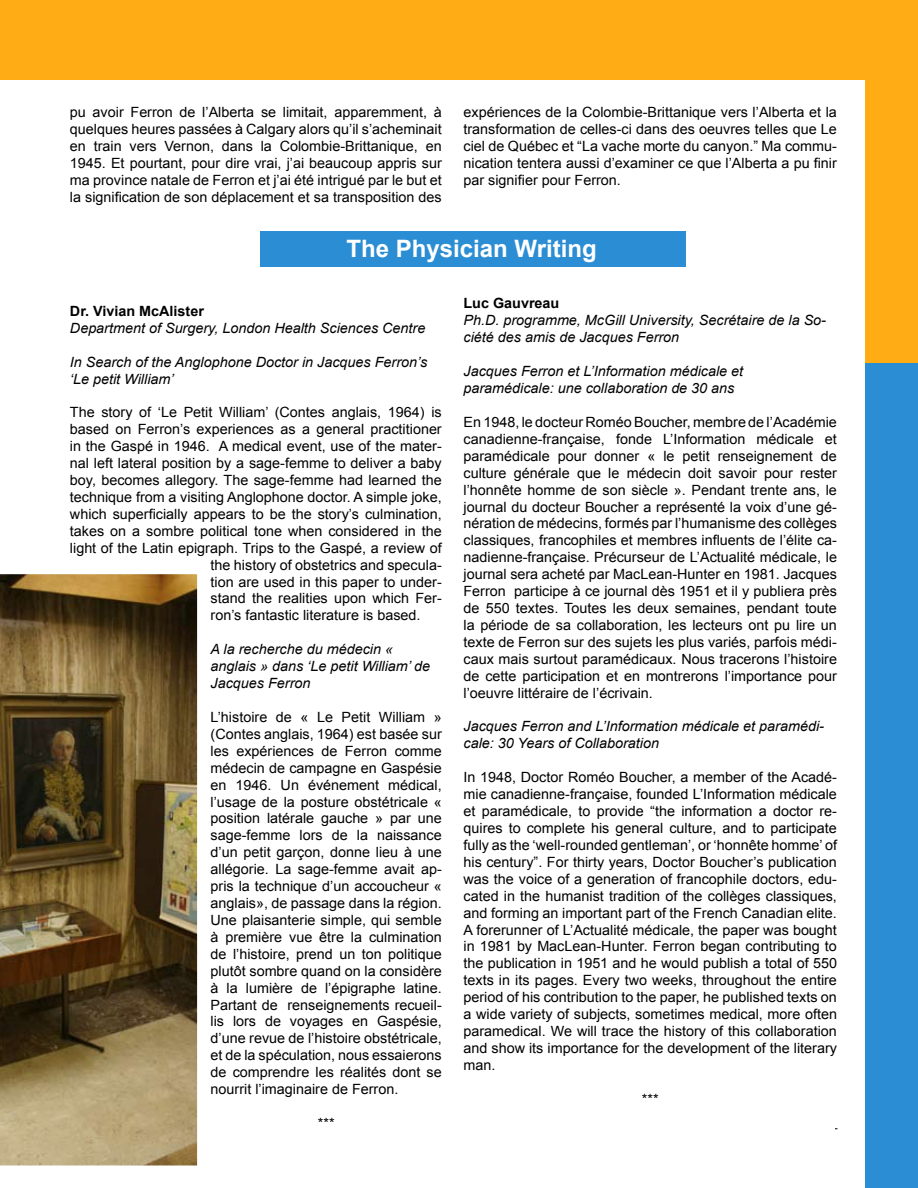
<style>
.page{position:relative;width:918px;height:1188px;background:#fff}
.page>*{position:absolute;margin:0;border:0;box-sizing:border-box;transform-origin:0 0}
.t1{font:700 24px "Arial";color:#fff}
.t2{font:14.1px/17px "Arial";color:#000;text-align:justify}
.t3{font:italic 14.1px/17px "Arial";color:#000}
.t4{font:700 14.1px "Arial";color:#000}
</style>
<div class="page">
<hr style="left:107px;top:1128px;width:730px;height:1px;background:#000">
<div style="left:0;top:80px;width:834px;height:1106px;background:#fff"></div>
<div style="left:865px;top:0;width:53px;height:1187px;background:#ffac15"></div>
<div style="left:865px;top:363px;width:53px;height:825px;background:#2b8dd3"></div>
<div style="left:260px;top:231px;width:425px;height:35px;background:#2b8dd3"></div>
<div style="left:0;top:0;width:917px;height:79px;background:#ffac15"></div>
<img style="left:0;top:574px;width:197px;height:591px">
<p class="t2" style="left:70px;top:103px;width:373px">pu avoir Ferron de l’Alberta se limitait, apparemment, à quelques heures passées à Calgary alors qu’il s’acheminait en train vers Vernon, dans la Colombie-Brittanique, en 1945. Et pourtant, pour dire vrai, j’ai beaucoup appris sur ma province natale de Ferron et j’ai été intrigué par le but et la signification de son déplacement et sa transposition des</p>
<p class="t2" style="left:464px;top:104px;width:375px">expériences de la Colombie-Brittanique vers l’Alberta et la transformation de celles-ci dans des oeuvres telles que Le ciel de Québec et “La vache morte du canyon.” Ma commu&shy;nication tentera aussi d’examiner ce que l’Alberta a pu finir par signifier pour Ferron.</p>
<h1 class="t1" style="left:346px;top:235px;width:252px">The Physician Writing</h1>
<p class="t4" style="left:70px;top:303px;width:136px">Dr. Vivian McAlister</p>
<p class="t3" style="left:70px;top:319px;width:357px">Department of Surgery, London Health Sciences Centre</p>
<p class="t3" style="left:70px;top:353px;width:359px">In Search of the Anglophone Doctor in Jacques Ferron’s ‘Le petit William’</p>
<p class="t2" style="left:70px;top:404px;width:373px">The story of ‘Le Petit William’ (Contes anglais, 1964) is</p>
<p class="t2" style="left:70px;top:421px;width:373px">based on Ferron’s experiences as a general practitioner</p>
<p class="t2" style="left:70px;top:438px;width:373px">in the Gaspé in 1946. A medical event, use of the mater-</p>
<p class="t2" style="left:70px;top:455px;width:373px">nal left lateral position by a sage-femme to deliver a baby</p>
<p class="t2" style="left:70px;top:472px;width:373px">boy, becomes allegory. The sage-femme had learned the</p>
<p class="t2" style="left:70px;top:489px;width:373px">technique from a visiting Anglophone doctor. A simple joke,</p>
<p class="t2" style="left:70px;top:505px;width:373px">which superficially appears to be the story’s culmination,</p>
<p class="t2" style="left:70px;top:522px;width:373px">takes on a sombre political tone when considered in the</p>
<p class="t2" style="left:70px;top:539px;width:373px">light of the Latin epigraph. Trips to the Gaspé, a review of</p>
<p class="t2" style="left:211px;top:556px;width:233px">the history of obstetrics and specula-</p>
<p class="t2" style="left:211px;top:573px;width:233px">tion are used in this paper to under-</p>
<p class="t2" style="left:211px;top:590px;width:233px">stand the realities upon which Fer-</p>
<p class="t2" style="left:211px;top:607px;width:211px">ron’s fantastic literature is based.</p>
<p class="t3" style="left:211px;top:641px;width:221px">A la recherche du médecin « anglais » dans ‘Le petit William’ de<br>Jacques Ferron</p>
<p class="t2" style="left:211px;top:709px;width:233px">L’histoire de « Le Petit William » (Contes anglais, 1964) est basée sur les expériences de Ferron comme médecin de campagne en Gaspésie en 1946. Un événement médical, l’usage de la posture obstétricale « position latérale gauche » par une sage-femme lors de la naissance d’un petit garçon, donne lieu à une allégorie. La sage-femme avait ap&shy;pris la technique d’un accoucheur « anglais», de passage dans la région.<br>Une plaisanterie simple, qui semble à première vue être la culmination de l’histoire, prend un ton politique plutôt sombre quand on la considère à la lumière de l’épigraphe latine.<br>Partant de renseignements recueil&shy;lis lors de voyages en Gaspésie, d’une revue de l’histoire obstétricale, et de la spéculation, nous essaierons de comprendre les réalités dont se nourrit l’imaginaire de Ferron.</p>
<p class="t2" style="left:318px;top:1115px;width:18px">***</p>
<p class="t4" style="left:464px;top:296px;width:97px">Luc Gauvreau</p>
<p class="t3" style="left:464px;top:312px;width:364px">Ph.D. programme, McGill University, Secrétaire de la So&shy;ciété des amis de Jacques Ferron</p>
<p class="t3" style="left:464px;top:363px;width:281px">Jacques Ferron et L’Information médicale et paramédicale: une collaboration de 30 ans</p>
<p class="t2" style="left:464px;top:414px;width:375px">En 1948, le docteur Roméo Boucher, membre de l’Académie canadienne-française, fonde L’Information médicale et paramédicale pour donner « le petit renseignement de culture générale que le médecin doit savoir pour rester l’honnête homme de son siècle ». Pendant trente ans, le journal du docteur Boucher a représenté la voix d’une gé&shy;nération de médecins, formés par l’humanisme des collèges classiques, francophiles et membres influents de l’élite ca&shy;nadienne-française. Précurseur de L’Actualité médicale, le journal sera acheté par MacLean-Hunter en 1981. Jacques Ferron participe à ce journal dès 1951 et il y publiera près de 550 textes. Toutes les deux semaines, pendant toute la période de sa collaboration, les lecteurs ont pu lire un texte de Ferron sur des sujets les plus variés, parfois médi&shy;caux mais surtout paramédicaux. Nous tracerons l’histoire de cette participation et en montrerons l’importance pour l’oeuvre littéraire de l’écrivain.</p>
<p class="t3" style="left:464px;top:718px;width:362px">Jacques Ferron and L’Information médicale et paramédi&shy;cale: 30 Years of Collaboration</p>
<p class="t2" style="left:464px;top:769px;width:375px">In 1948, Doctor Roméo Boucher, a member of the Acadé&shy;mie canadienne-française, founded L’Information médicale et paramédicale, to provide “the information a doctor re&shy;quires to complete his general culture, and to participate fully as the ‘well-rounded gentleman’, or ‘honnête homme’ of his century”. For thirty years, Doctor Boucher’s publication was the voice of a generation of francophile doctors, edu&shy;cated in the humanist tradition of the collèges classiques, and forming an important part of the French Canadian elite.<br>A forerunner of L’Actualité médicale, the paper was bought in 1981 by MacLean-Hunter. Ferron began contributing to the publication in 1951 and he would publish a total of 550 texts in its pages. Every two weeks, throughout the entire period of his contribution to the paper, he published texts on a wide variety of subjects, sometimes medical, more often paramedical. We will trace the history of this collaboration and show its importance for the development of the literary man.</p>
<p class="t2" style="left:642px;top:1090px;width:18px">***</p>
</div>
